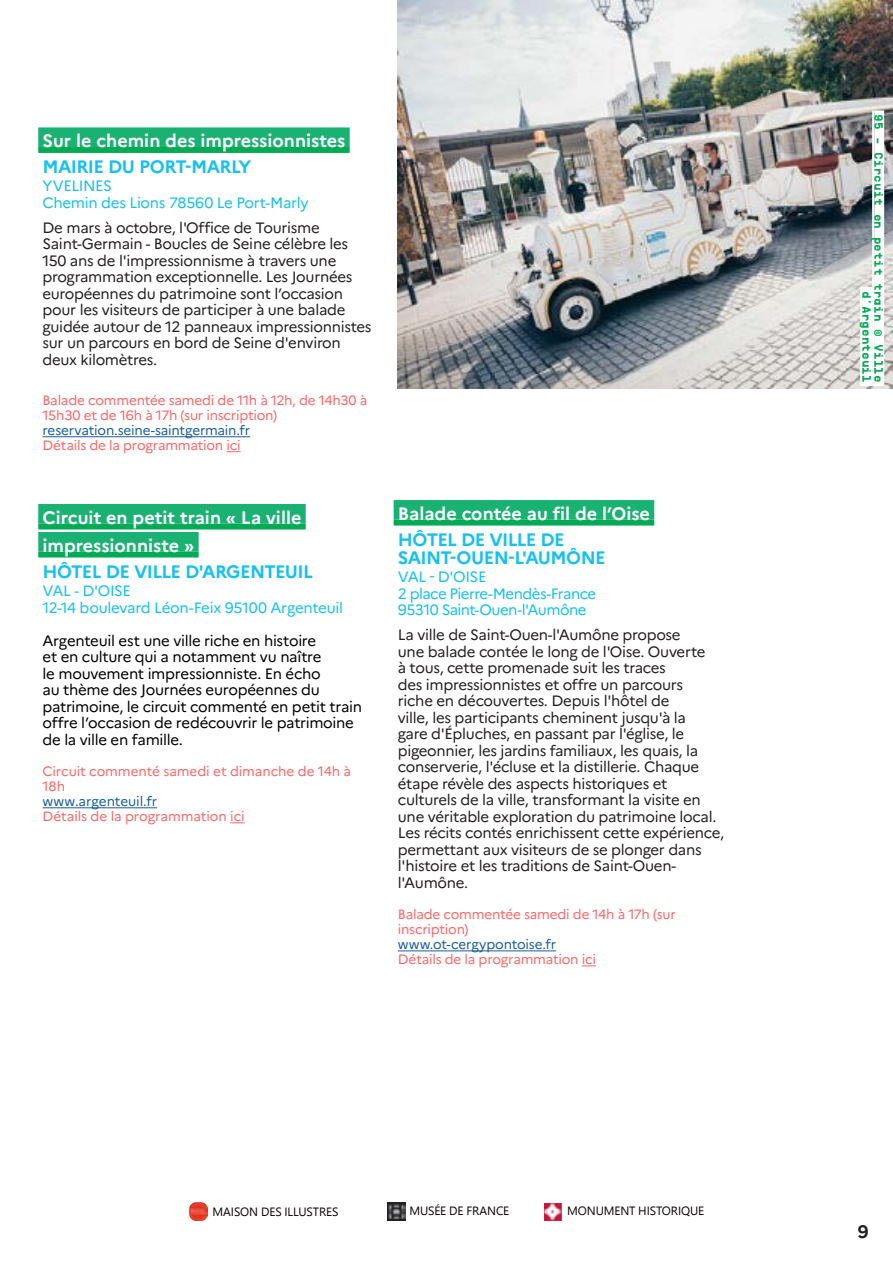
<style>
.page{position:relative;width:893px;height:1263px;background:#fff}
.page>*{position:absolute;margin:0;border:0;box-sizing:border-box;transform-origin:0 0}
.Nom_de_ville{font:700 18px "Marianne";color:#fff}
._2_titre_monument{font:700 18px/18px "Marianne";letter-spacing:-.035em;color:#15c0f2}
.Photo{font:700 18px "Marianne";color:#231f20}
.t1{font:15px/16.5px "Marianne";letter-spacing:-.02em;color:#231f20}
._2_titre_monument-2{font:15px/16.5px "Marianne";letter-spacing:-.02em;color:#000}
._2_titre_monument-3{font:15px/16.5px "Marianne";letter-spacing:-.03em;color:#15c0f2}
._2_titre_monument-4{font:13.5px/15px "Marianne";letter-spacing:-.015em;color:#ff6464}
._2_titre_monument-5{font:13.5px "Marianne";letter-spacing:-.015em;color:#175d9e}
.t2{font:700 12px "Supply";color:#00ab54}
</style>
<div class="page">
<img style="left:398px;top:0;width:495px;height:389px">
<div style="left:394px;top:500px;width:260px;height:20px;background:#19b273"></div>
<div style="left:394px;top:520px;width:260px;height:6px;background:#00ab54"></div>
<hr style="left:398px;top:950px;width:158px;height:1px;background:#175d9e">
<svg style="left:582px;top:965px;width:14px;height:1px"></svg>
<div style="left:38px;top:127px;width:312px;height:20px;background:#19b273"></div>
<div style="left:38px;top:147px;width:312px;height:6px;background:#00ab54"></div>
<hr style="left:43px;top:436px;width:207px;height:1px;background:#175d9e">
<svg style="left:226px;top:451px;width:15px;height:1px"></svg>
<div style="left:38px;top:504px;width:268px;height:19px;background:#19b273"></div>
<div style="left:38px;top:523px;width:268px;height:6px;background:#00ab54"></div>
<div style="left:38px;top:532px;width:161px;height:19px;background:#19b273"></div>
<div style="left:38px;top:551px;width:161px;height:6px;background:#00ab54"></div>
<hr style="left:43px;top:807px;width:114px;height:1px;background:#175d9e">
<svg style="left:230px;top:822px;width:15px;height:1px"></svg>
<div style="left:874px;top:110px;width:10px;height:276px;background:#fff"></div>
<hr style="left:872px;top:110px;width:2px;height:276px;background:#fff">
<div style="left:862px;top:287px;width:10px;height:99px;background:#fff"></div>
<hr style="left:860px;top:287px;width:2px;height:99px;background:#fff">
<img style="left:387px;top:1203px;width:18px;height:17px">
<img style="left:545px;top:1203px;width:17px;height:17px">
<img style="left:189px;top:1202px;width:18px;height:18px">
<p class="Nom_de_ville" style="left:43px;top:130px;width:304px">Sur le chemin des impressionnistes</p>
<p class="_2_titre_monument" style="left:43px;top:158px;width:210px">MAIRIE DU PORT-MARLY</p>
<p class="_2_titre_monument-3" style="left:43px;top:178px;width:71px">YVELINES</p>
<p class="_2_titre_monument-3" style="left:43px;top:194px;width:268px">Chemin des Lions 78560 Le Port-Marly</p>
<p class="t1" style="left:43px;top:219px;width:331px">De mars à octobre, l'Office de Tourisme Saint-Germain - Boucles de Seine célèbre les 150 ans de l'impressionnisme à travers une programmation exceptionnelle. Les Journées européennes du patrimoine sont l’occasion pour les visiteurs de participer à une balade guidée autour de 12 panneaux impressionnistes sur un parcours en bord de Seine d'environ deux kilomètres.</p>
<p class="_2_titre_monument-4" style="left:43px;top:393px;width:326px">Balade commentée samedi de 11h à 12h, de 14h30 à<br>15h30 et de 16h à 17h (sur inscription)</p>
<p class="_2_titre_monument-5" style="left:43px;top:422px;width:209px">reservation.seine-saintgermain.fr</p>
<p class="_2_titre_monument-4" style="left:43px;top:438px;width:200px">Détails de la programmation ici</p>
<p class="Nom_de_ville" style="left:43px;top:506px;width:260px">Circuit en petit train « La ville</p>
<p class="Nom_de_ville" style="left:43px;top:534px;width:153px">impressionniste »</p>
<p class="_2_titre_monument" style="left:43px;top:563px;width:272px">HÔTEL DE VILLE D'ARGENTEUIL</p>
<p class="_2_titre_monument-3" style="left:43px;top:582px;width:90px">VAL - D'OISE</p>
<p class="_2_titre_monument-3" style="left:43px;top:599px;width:302px">12-14 boulevard Léon-Feix 95100 Argenteuil</p>
<p class="_2_titre_monument-2" style="left:43px;top:632px;width:321px">Argenteuil est une ville riche en histoire<br>et en culture qui a notamment vu naître<br>le mouvement impressionniste. En écho<br>au thème des Journées européennes du patrimoine, le circuit commenté en petit train offre l’occasion de redécouvrir le patrimoine de la ville en famille.</p>
<p class="_2_titre_monument-4" style="left:43px;top:764px;width:310px">Circuit commenté samedi et dimanche de 14h à<br>18h</p>
<p class="_2_titre_monument-5" style="left:43px;top:793px;width:116px">www.argenteuil.fr</p>
<p class="_2_titre_monument-4" style="left:43px;top:809px;width:204px">Détails de la programmation ici</p>
<p class="Nom_de_ville" style="left:398px;top:502px;width:254px">Balade contée au fil de l’Oise</p>
<p class="_2_titre_monument" style="left:398px;top:531px;width:209px">HÔTEL DE VILLE DE<br>SAINT-OUEN-L'AUMÔNE</p>
<p class="_2_titre_monument-3" style="left:398px;top:568px;width:90px">VAL - D'OISE</p>
<p class="_2_titre_monument-3" style="left:398px;top:585px;width:200px">2 place Pierre-Mendès-France<br>95310 Saint-Ouen-l'Aumône</p>
<p class="t1" style="left:398px;top:626px;width:328px">La ville de Saint-Ouen-l'Aumône propose<br>une balade contée le long de l'Oise. Ouverte<br>à tous, cette promenade suit les traces<br>des impressionnistes et offre un parcours<br>riche en découvertes. Depuis l'hôtel de<br>ville, les participants cheminent jusqu'à la<br>gare d'Épluches, en passant par l'église, le pigeonnier, les jardins familiaux, les quais, la conserverie, l'écluse et la distillerie. Chaque étape révèle des aspects historiques et culturels de la ville, transformant la visite en une véritable exploration du patrimoine local.<br>Les récits contés enrichissent cette expérience, permettant aux visiteurs de se plonger dans l'histoire et les traditions de Saint-Ouen&shy;l'Aumône.</p>
<p class="_2_titre_monument-4" style="left:398px;top:907px;width:279px">Balade commentée samedi de 14h à 17h (sur inscription)</p>
<p class="_2_titre_monument-5" style="left:398px;top:936px;width:160px">www.ot-cergypontoise.fr</p>
<p class="_2_titre_monument-4" style="left:398px;top:952px;width:200px">Détails de la programmation ici</p>
<p class="t2" style="left:888px;top:114px;width:270px;rotate:90deg">95 - Circuit en petit train © Ville</p>
<p class="t2" style="left:876px;top:291px;width:94px;rotate:90deg">d'Argenteuil</p>
<p class="Photo" style="left:858px;top:1220px;width:12px">9</p>
</div>
